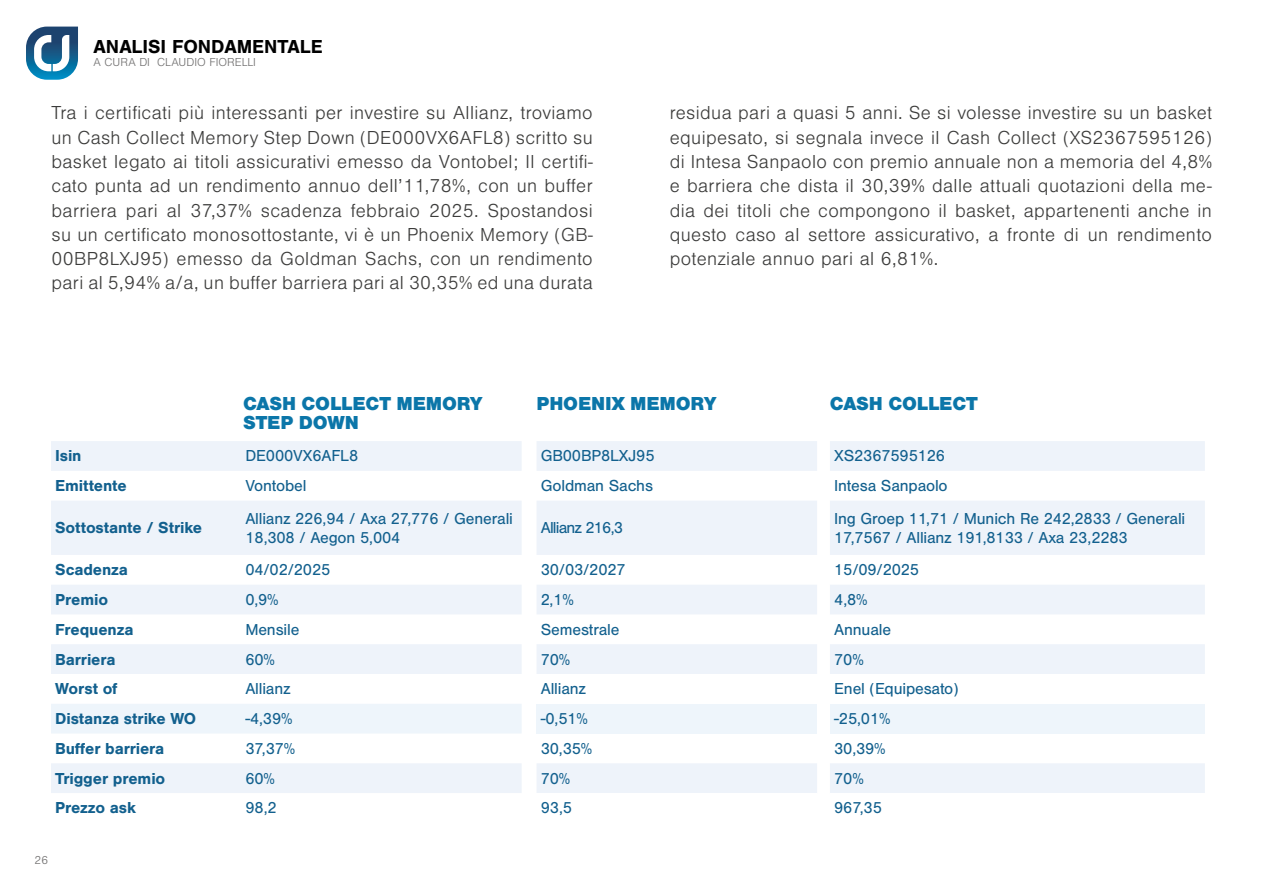
<style>
.page{position:relative;width:1263px;height:893px;background:#fff}
.page>*{position:absolute;margin:0;border:0;box-sizing:border-box;transform-origin:0 0}
.t1{font:300 19.5px/24.3px "Nimbus San";letter-spacing:.02em;color:#3c3c3b;text-align:justify}
.t2{font:900 19.5px/19.5px "Nimbus San";letter-spacing:-.01em;color:#0b76a9}
.t3{font:700 19.5px "Nimbus San";color:#000}
.t4{font:16.5px/29.7px "Nimbus San";letter-spacing:-.01em;color:#12608e}
.t5{font:700 16.5px "Nimbus San";letter-spacing:-.01em;color:#12608e}
.t6{font:16.5px "Nimbus San";letter-spacing:-.05em;color:#12608e}
.t7{font:300 12px "Nimbus San";color:#706f6f}
</style>
<div class="page">
<svg style="left:26px;top:27px;width:52px;height:53px"></svg>
<svg style="left:51px;top:441px;width:471px;height:352px;fill:#eef3fa"></svg>
<div style="left:51px;top:704px;width:471px;height:29px;background:#eef5fb"></div>
<svg style="left:536px;top:441px;width:281px;height:352px;fill:#eef3fa"></svg>
<div style="left:536px;top:704px;width:281px;height:29px;background:#eef5fb"></div>
<svg style="left:830px;top:441px;width:375px;height:352px;fill:#eef3fa"></svg>
<div style="left:830px;top:704px;width:375px;height:29px;background:#eef5fb"></div>
<p class="t3" style="left:94px;top:35px;width:231px">ANALISI FONDAMENTALE</p>
<p class="t7" style="left:94px;top:56px;width:164px">A CURA DI CLAUDIO FIORELLI</p>
<p class="t1" style="left:52px;top:101px;width:543px">Tra i certificati più interessanti per investire su Allianz, troviamo un Cash Collect Memory Step Down (DE000VX6AFL8) scritto su basket legato ai titoli assicurativi emesso da Vontobel; Il certifi&shy;cato punta ad un rendimento annuo dell’11,78%, con un buffer barriera pari al 37,37% scadenza febbraio 2025. Spostandosi su un certificato monosottostante, vi è un Phoenix Memory (GB-00BP8LXJ95) emesso da Goldman Sachs, con un rendimento pari al 5,94% a/a, un buffer barriera pari al 30,35% ed una durata</p>
<p class="t1" style="left:670px;top:101px;width:544px">residua pari a quasi 5 anni. Se si volesse investire su un basket equipesato, si segnala invece il Cash Collect (XS2367595126) di Intesa Sanpaolo con premio annuale non a memoria del 4,8% e barriera che dista il 30,39% dalle attuali quotazioni della me&shy;dia dei titoli che compongono il basket, appartenenti anche in questo caso al settore assicurativo, a fronte di un rendimento potenziale annuo pari al 6,81%.</p>
<p class="t2" style="left:243px;top:393px;width:241px">CASH COLLECT MEMORY<br>STEP DOWN</p>
<p class="t5" style="left:55px;top:447px;width:28px">Isin</p>
<p class="t4" style="left:245px;top:441px;width:114px">DE000VX6AFL8</p>
<p class="t5" style="left:55px;top:476px;width:73px">Emittente</p>
<p class="t4" style="left:245px;top:471px;width:63px">Vontobel</p>
<p class="t5" style="left:55px;top:519px;width:148px">Sottostante / Strike</p>
<p class="t4" style="left:245px;top:509px;width:269px;line-height:19.5px">Allianz 226,94 / Axa 27,776 / Generali<br>18,308 / Aegon 5,004</p>
<p class="t5" style="left:55px;top:561px;width:74px">Scadenza</p>
<p class="t4" style="left:245px;top:555px;width:86px">04/02/2025</p>
<p class="t5" style="left:55px;top:590px;width:54px">Premio</p>
<p class="t4" style="left:245px;top:585px;width:35px">0,9%</p>
<p class="t5" style="left:55px;top:620px;width:80px">Frequenza</p>
<p class="t4" style="left:245px;top:615px;width:56px">Mensile</p>
<p class="t5" style="left:55px;top:650px;width:62px">Barriera</p>
<p class="t4" style="left:245px;top:645px;width:31px">60%</p>
<p class="t5" style="left:55px;top:680px;width:64px">Worst of</p>
<p class="t4" style="left:245px;top:674px;width:47px">Allianz</p>
<p class="t5" style="left:55px;top:709px;width:143px">Distanza strike WO</p>
<p class="t4" style="left:245px;top:704px;width:49px">-4,39%</p>
<p class="t5" style="left:55px;top:739px;width:111px">Buffer barriera</p>
<p class="t4" style="left:245px;top:734px;width:51px">37,37%</p>
<p class="t5" style="left:55px;top:769px;width:112px">Trigger premio</p>
<p class="t4" style="left:245px;top:764px;width:31px">60%</p>
<p class="t5" style="left:55px;top:799px;width:82px">Prezzo ask</p>
<p class="t4" style="left:245px;top:793px;width:33px">98,2</p>
<p class="t7" style="left:34px;top:854px;width:15px">26</p>
<p class="t2" style="left:536px;top:393px;width:181px">PHOENIX MEMORY</p>
<p class="t4" style="left:541px;top:441px;width:115px">GB00BP8LXJ95<br>Goldman Sachs</p>
<p class="t6" style="left:541px;top:519px;width:84px">Allianz 216,3</p>
<p class="t4" style="left:541px;top:555px;width:86px">30/03/2027<br>2,1%<br>Semestrale<br>70%<br>Allianz -0,51%<br>30,35%<br>70%<br>93,5</p>
<p class="t2" style="left:830px;top:393px;width:149px">CASH COLLECT</p>
<p class="t4" style="left:834px;top:441px;width:115px">XS2367595126<br>Intesa Sanpaolo</p>
<p class="t4" style="left:834px;top:509px;width:353px;line-height:19.5px">Ing Groep 11,71 / Munich Re 242,2833 / Generali<br>17,7567 / Allianz 191,8133 / Axa 23,2283</p>
<p class="t4" style="left:834px;top:555px;width:126px">15/09/2025<br>4,8%<br>Annuale<br>70%<br>Enel (Equipesato) -25,01%<br>30,39%<br>70%<br>967,35</p>
</div>
